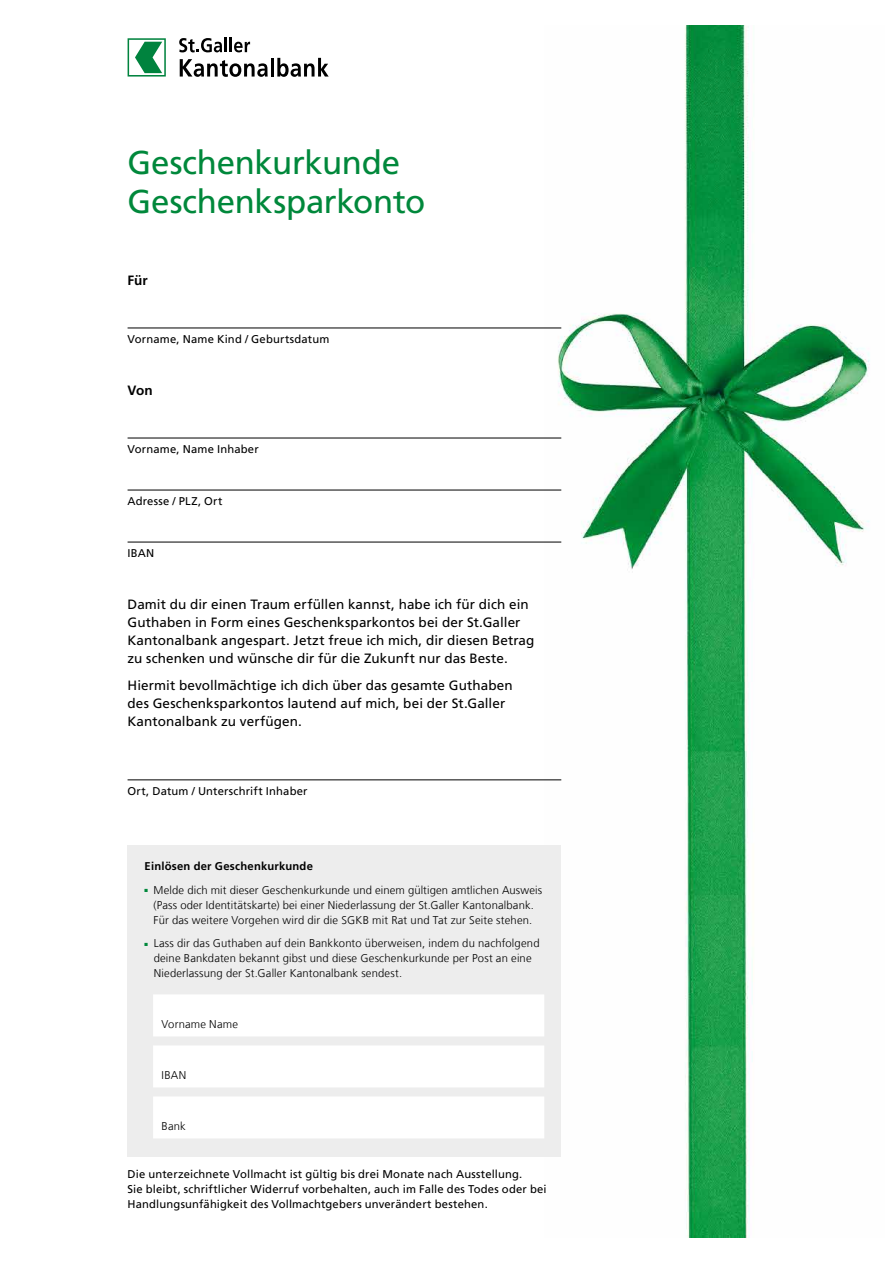
<style>
.page{position:relative;width:893px;height:1263px;background:#fff}
.page>*{position:absolute;margin:0;border:0;box-sizing:border-box;transform-origin:0 0}
.t1{font:33px/39.6px "Frutiger LT Com";letter-spacing:-.01em;color:#00883b}
.t2{font:13.5px/18px "Frutiger LT Com";letter-spacing:.005em;color:#000}
.t3{font:700 13.5px "Frutiger LT Com";color:#000}
.t4{font:300 11.25px/15px "Frutiger LT Com";letter-spacing:.01em;color:#000;text-align:center}
.t5{font:11.25px/15px "Frutiger LT Com";letter-spacing:.015em;color:#000}
.t6{font:700 11.25px "Frutiger LT Com";letter-spacing:.02em;color:#000}
</style>
<div class="page">
<img style="left:544px;top:26px;width:326px;height:1211px">
<div style="left:128px;top:845px;width:433px;height:311px;background:#ededed"></div>
<div style="left:153px;top:994px;width:391px;height:42px;background:#fff"></div>
<div style="left:153px;top:1045px;width:391px;height:42px;background:#fff"></div>
<div style="left:153px;top:1096px;width:391px;height:42px;background:#fff"></div>
<hr style="left:128px;top:328px;width:433px;height:1px;background:#000">
<hr style="left:128px;top:438px;width:433px;height:1px;background:#000">
<hr style="left:128px;top:490px;width:433px;height:1px;background:#000">
<hr style="left:128px;top:542px;width:433px;height:1px;background:#000">
<hr style="left:128px;top:779px;width:433px;height:1px;background:#000">
<svg style="left:179px;top:38px;width:43px;height:14px"></svg>
<hr style="left:224px;top:37px;width:3px;height:15px;background:#000">
<svg style="left:230px;top:37px;width:20px;height:15px"></svg>
<svg style="left:180px;top:59px;width:88px;height:18px"></svg>
<hr style="left:271px;top:58px;width:3px;height:19px;background:#000">
<svg style="left:277px;top:58px;width:52px;height:19px"></svg>
<svg style="left:128px;top:38px;width:38px;height:39px"></svg>
<h1 class="t1" style="left:128px;top:142px;width:299px">Geschenkurkunde<br>Geschenksparkonto</h1>
<p class="t3" style="left:128px;top:272px;width:22px">Für</p>
<p class="t5" style="left:128px;top:332px;width:203px">Vorname, Name Kind / Geburtsdatum</p>
<p class="t3" style="left:128px;top:382px;width:27px">Von</p>
<p class="t5" style="left:128px;top:442px;width:133px">Vorname, Name Inhaber</p>
<p class="t5" style="left:128px;top:494px;width:97px">Adresse / PLZ, Ort</p>
<p class="t5" style="left:128px;top:546px;width:28px">IBAN</p>
<p class="t2" style="left:128px;top:595px;width:408px">Damit du dir einen Traum erfüllen kannst, habe ich für dich ein Guthaben in Form eines Geschenksparkontos bei der St.Galler Kantonalbank angespart. Jetzt freue ich mich, dir diesen Betrag zu schenken und wünsche dir für die Zukunft nur das Beste.</p>
<p class="t2" style="left:128px;top:676px;width:387px">Hiermit bevollmächtige ich dich über das gesamte Guthaben des Geschenksparkontos lautend auf mich, bei der St.Galler<br>Kantonalbank zu verfügen.</p>
<p class="t5" style="left:128px;top:784px;width:182px">Ort, Datum / Unterschrift Inhaber</p>
<p class="t6" style="left:145px;top:860px;width:170px">Einlösen der Geschenkurkunde</p>
<p class="t4" style="left:145px;top:882px;width:399px"><sup>■</sup> Melde dich mit dieser Geschenkurkunde und einem gültigen amtlichen Ausweis (Pass oder Identitätskarte) bei einer Niederlassung der St.Galler Kantonalbank.<br>Für das weitere Vorgehen wird dir die SGKB mit Rat und Tat zur Seite stehen.</p>
<p class="t4" style="left:154px;top:936px;width:387px;text-align:left;text-indent:-9px"><sup>■</sup> Lass dir das Guthaben auf dein Bankkonto überweisen, indem du nachfolgend deine Bankdaten bekannt gibst und diese Geschenkurkunde per Post an eine<br>Niederlassung der St.Galler Kantonalbank sendest.</p>
<p class="t4" style="left:162px;top:1017px;width:78px">Vorname Name</p>
<p class="t4" style="left:162px;top:1068px;width:26px">IBAN</p>
<p class="t4" style="left:162px;top:1119px;width:26px">Bank</p>
<p class="t5" style="left:128px;top:1166px;width:421px">Die unterzeichnete Vollmacht ist gültig bis drei Monate nach Ausstellung.<br>Sie bleibt, schriftlicher Widerruf vorbehalten, auch im Falle des Todes oder bei<br>Handlungsunfähigkeit des Vollmachtgebers unverändert bestehen.</p>
</div>
